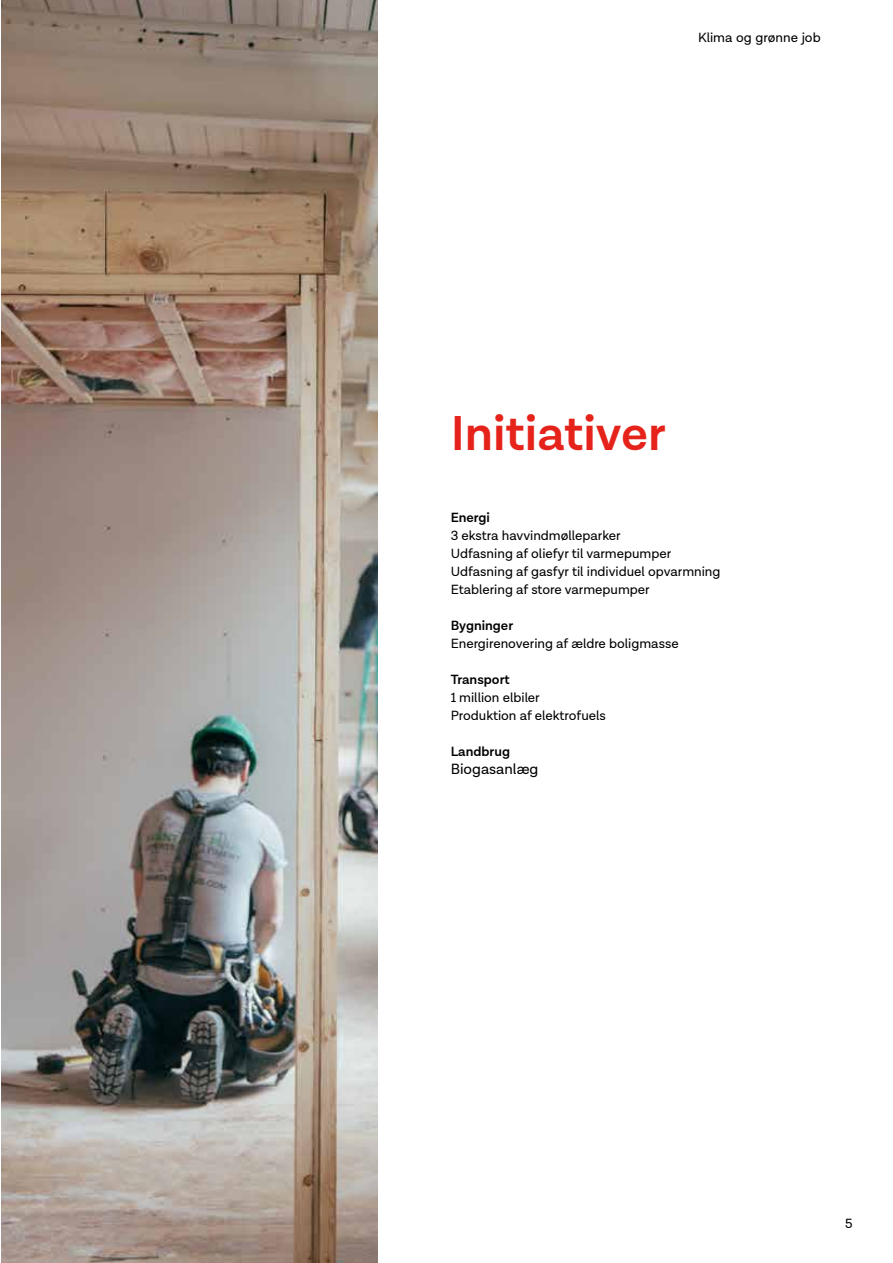
<style>
.page{position:relative;width:893px;height:1263px;background:#fff}
.page>*{position:absolute;margin:0;border:0;box-sizing:border-box;transform-origin:0 0}
.t1{font:600 49.5px "Lota Grotesque";color:#e5231b}
.t2{font:15px "Lota Grotesque";color:#000}
.t3{font:13.5px/18px "Lota Grotesque";color:#000}
.t4{font:600 13.5px "Lota Grotesque";color:#000}
</style>
<div class="page">
<img style="left:1px;top:0;width:376px;height:1263px">
<p class="t3" style="left:698px;top:29px;width:124px">Klima og grønne job</p>
<h1 class="t1" style="left:451px;top:405px;width:217px">Initiativer</h1>
<p class="t4" style="left:451px;top:510px;width:41px">Energi</p>
<p class="t3" style="left:451px;top:527px;width:271px">3 ekstra havvindmølleparker<br>Udfasning af oliefyr til varmepumper Udfasning af gasfyr til individuel opvarmning Etablering af store varmepumper</p>
<p class="t4" style="left:451px;top:618px;width:64px">Bygninger</p>
<p class="t3" style="left:451px;top:635px;width:230px">Energirenovering af ældre boligmasse</p>
<p class="t4" style="left:451px;top:672px;width:61px">Transport</p>
<p class="t3" style="left:451px;top:689px;width:157px">1 million elbiler<br>Produktion af elektrofuels</p>
<p class="t4" style="left:451px;top:744px;width:61px">Landbrug</p>
<p class="t2" style="left:451px;top:761px;width:89px">Biogasanlæg</p>
<p class="t3" style="left:845px;top:1215px;width:9px">5</p>
</div>
